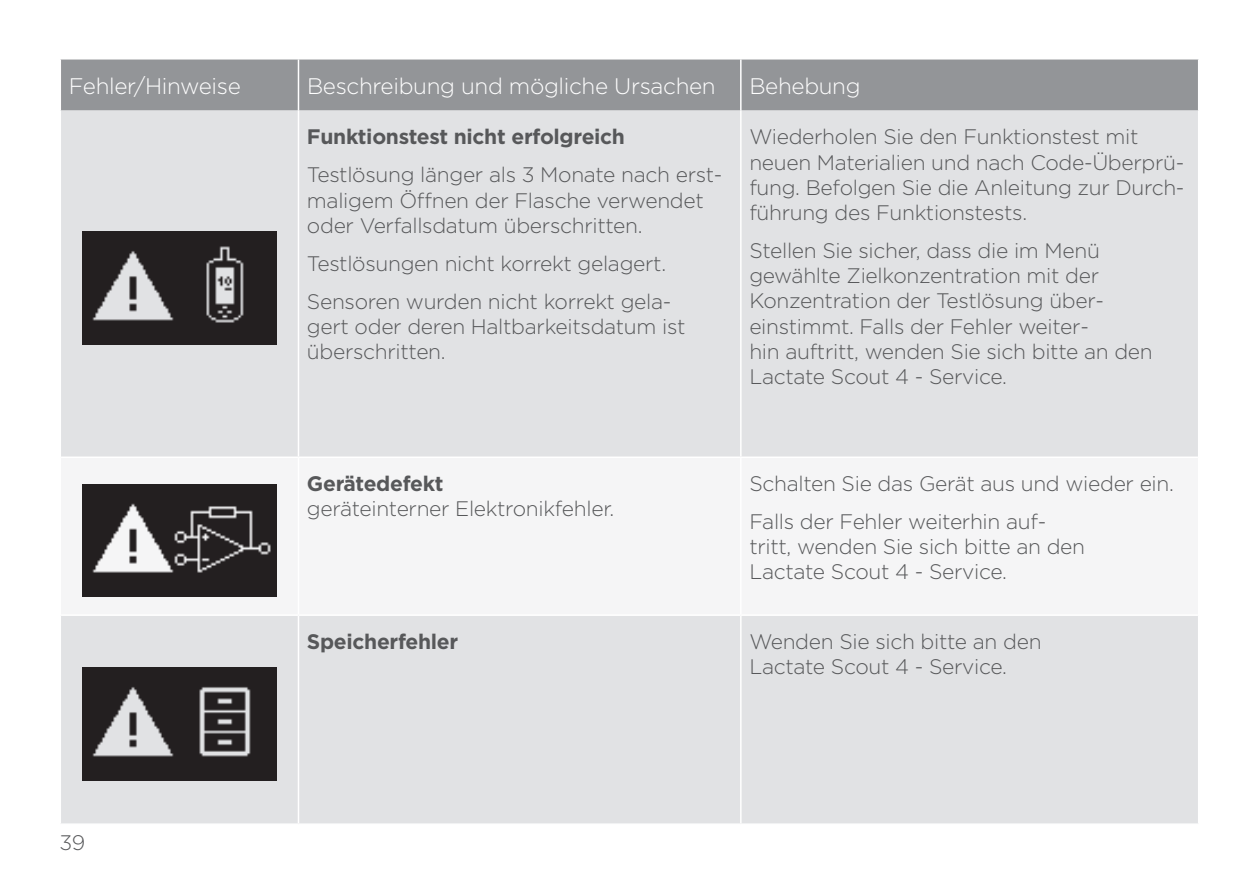
<style>
.page{position:relative;width:1259px;height:893px;background:#fff}
.page>*{position:absolute;margin:0;border:0;box-sizing:border-box;transform-origin:0 0}
.t1{font:300 22.5px "Gotham";letter-spacing:-.015em;color:#fff}
.t2{font:300 21px/25.2px "Gotham";letter-spacing:-.015em;color:#57585a}
.t3{font:700 21px "Gotham";letter-spacing:-.015em;color:#57585a}
</style>
<div class="page">
<div style="left:61px;top:60px;width:1137px;height:51px;background:#939598"></div>
<div style="left:61px;top:111px;width:1137px;height:712px;background:#e1e2e4"></div>
<div style="left:61px;top:458px;width:1137px;height:156px;background:#f5f5f6"></div>
<hr style="left:298px;top:111px;width:1px;height:345px;background:#fff">
<hr style="left:740px;top:111px;width:1px;height:345px;background:#fff">
<hr style="left:298px;top:60px;width:1px;height:51px;background:#fff">
<hr style="left:740px;top:60px;width:1px;height:51px;background:#fff">
<hr style="left:298px;top:616px;width:1px;height:207px;background:#fff">
<hr style="left:740px;top:616px;width:1px;height:207px;background:#fff">
<hr style="left:61px;top:456px;width:237px;height:2px;background:#fff">
<hr style="left:298px;top:456px;width:443px;height:2px;background:#fff">
<hr style="left:741px;top:456px;width:457px;height:2px;background:#fff">
<hr style="left:298px;top:458px;width:1px;height:156px;background:#fff">
<hr style="left:740px;top:458px;width:1px;height:156px;background:#fff">
<hr style="left:61px;top:614px;width:237px;height:2px;background:#fff">
<hr style="left:298px;top:614px;width:443px;height:2px;background:#fff">
<hr style="left:741px;top:614px;width:457px;height:2px;background:#fff">
<img style="left:83px;top:232px;width:193px;height:112px">
<img style="left:83px;top:484px;width:193px;height:113px">
<img style="left:83px;top:668px;width:193px;height:112px">
<p class="t1" style="left:69px;top:72px;width:173px">Fehler/Hinweise</p>
<p class="t1" style="left:307px;top:72px;width:410px">Beschreibung und mögliche Ursachen</p>
<p class="t1" style="left:749px;top:72px;width:113px">Behebung</p>
<p class="t3" style="left:307px;top:123px;width:319px">Funktionstest nicht erfolgreich</p>
<p class="t2" style="left:307px;top:162px;width:417px">Testlösung länger als 3 Monate nach erst&shy;maligem Öffnen der Flasche verwendet oder Verfallsdatum überschritten.</p>
<p class="t2" style="left:307px;top:244px;width:366px;line-height:37.8px">Testlösungen nicht korrekt gelagert.<br>Sensoren wurden nicht korrekt gela-</p>
<p class="t2" style="left:307px;top:313px;width:380px">gert oder deren Haltbarkeitsdatum ist überschritten.</p>
<p class="t2" style="left:749px;top:124px;width:437px">Wiederholen Sie den Funktionstest mit neuen Materialien und nach Code-Überprü&shy;fung. Befolgen Sie die Anleitung zur Durch&shy;führung des Funktionstests.</p>
<p class="t2" style="left:749px;top:237px;width:405px">Stellen Sie sicher, dass die im Menü gewählte Zielkonzentration mit der Konzentration der Testlösung über&shy;einstimmt. Falls der Fehler weiter-<br>hin auftritt, wenden Sie sich bitte an den Lactate Scout 4 - Service.</p>
<p class="t3" style="left:307px;top:470px;width:138px">Gerätedefekt</p>
<p class="t2" style="left:307px;top:496px;width:309px">geräteinterner Elektronikfehler.</p>
<p class="t2" style="left:749px;top:464px;width:426px;line-height:37.8px">Schalten Sie das Gerät aus und wieder ein.<br>Falls der Fehler weiterhin auf-</p>
<p class="t2" style="left:749px;top:534px;width:337px">tritt, wenden Sie sich bitte an den<br>Lactate Scout 4 - Service.</p>
<p class="t2" style="left:60px;top:830px;width:27px">39</p>
<p class="t3" style="left:307px;top:628px;width:153px">Speicherfehler</p>
<p class="t2" style="left:749px;top:628px;width:294px">Wenden Sie sich bitte an den<br>Lactate Scout 4 - Service.</p>
</div>
